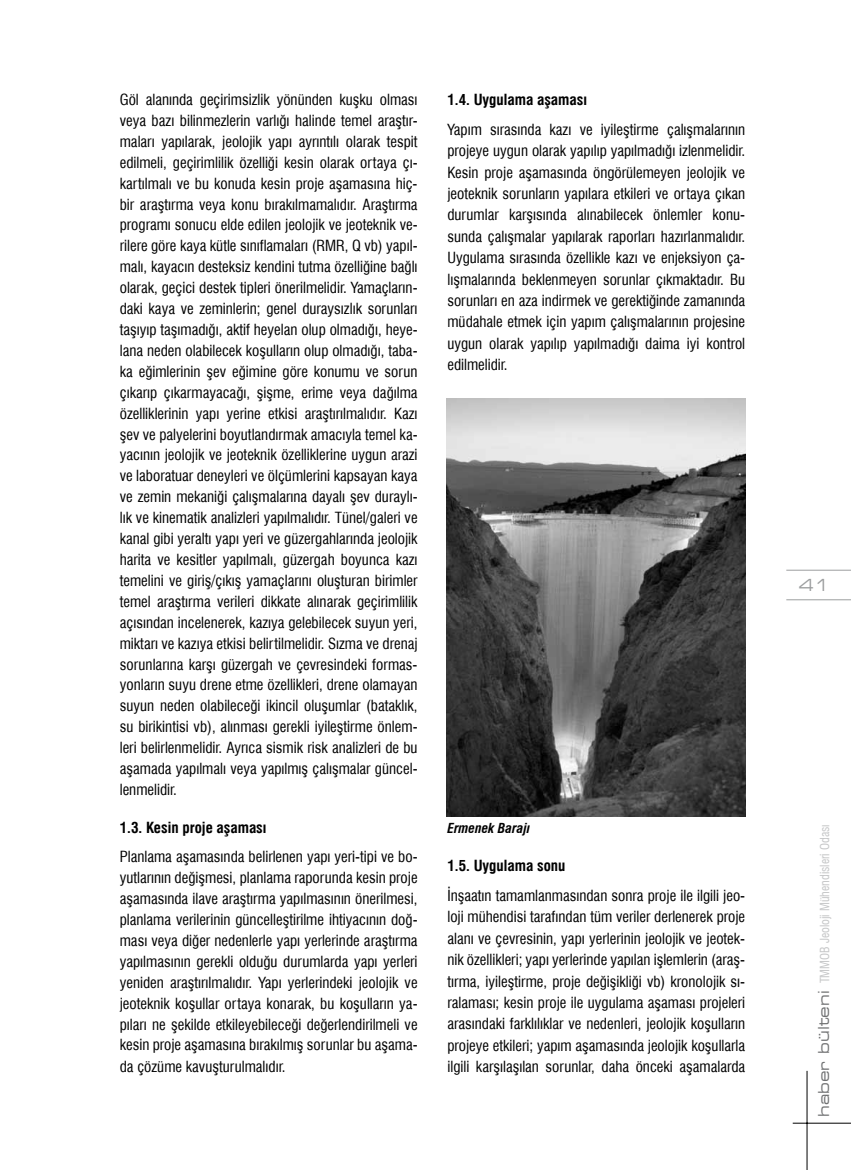
<style>
.page{position:relative;width:851px;height:1170px;background:#fff}
.page>*{position:absolute;margin:0;border:0;box-sizing:border-box;transform-origin:0 0}
.t1{font:expanded 16.5px "Square 721 BT";color:#9c9e9f}
.t2{font:condensed 15px/20.9px "Swiss 721 BT";color:#000;text-align:justify}
.t3{font:700 condensed 15px "Swiss 721 BT";color:#000}
.t4{font:italic 700 condensed 13.5px "Swiss 721 BT";color:#000}
.t5{font:12px "Swiss 721 Condensed BT";color:#c6c7c8}
.s1{font-family:"Square 721 BT";font-stretch:expanded;font-size:15px;color:#707172}
</style>
<div class="page">
<hr style="left:786px;top:569px;width:64px;height:1px;background:#9c9e9f">
<hr style="left:786px;top:599px;width:64px;height:1px;background:#9c9e9f">
<hr style="left:792px;top:1122px;width:58px;height:1px;background:#000">
<hr style="left:806px;top:1070px;width:1px;height:99px;background:#000">
<img style="left:446px;top:399px;width:299px;height:417px">
<p class="t2" style="left:120px;top:89px;width:299px">Göl alanında geçirimsizlik yönünden kuşku olması veya bazı bilinmezlerin varlığı halinde temel araştır&shy;maları yapılarak, jeolojik yapı ayrıntılı olarak tespit edilmeli, geçirimlilik özelliği kesin olarak ortaya çı&shy;kartılmalı ve bu konuda kesin proje aşamasına hiç&shy;bir araştırma veya konu bırakılmamalıdır. Araştırma programı sonucu elde edilen jeolojik ve jeoteknik ve&shy;rilere göre kaya kütle sınıflamaları (RMR, Q vb) yapıl&shy;malı, kayacın desteksiz kendini tutma özelliğine bağlı olarak, geçici destek tipleri önerilmelidir. Yamaçların&shy;daki kaya ve zeminlerin; genel duraysızlık sorunları taşıyıp taşımadığı, aktif heyelan olup olmadığı, heye&shy;lana neden olabilecek koşulların olup olmadığı, taba&shy;ka eğimlerinin şev eğimine göre konumu ve sorun çıkarıp çıkarmayacağı, şişme, erime veya dağılma özelliklerinin yapı yerine etkisi araştırılmalıdır. Kazı şev ve palyelerini boyutlandırmak amacıyla temel ka&shy;yacının jeolojik ve jeoteknik özelliklerine uygun arazi ve laboratuar deneyleri ve ölçümlerini kapsayan kaya ve zemin mekaniği çalışmalarına dayalı şev duraylı&shy;lık ve kinematik analizleri yapılmalıdır. Tünel/galeri ve kanal gibi yeraltı yapı yeri ve güzergahlarında jeolojik harita ve kesitler yapılmalı, güzergah boyunca kazı temelini ve giriş/çıkış yamaçlarını oluşturan birimler temel araştırma verileri dikkate alınarak geçirimlilik açısından incelenerek, kazıya gelebilecek suyun yeri, miktarı ve kazıya etkisi belirtilmelidir. Sızma ve drenaj sorunlarına karşı güzergah ve çevresindeki formas&shy;yonların suyu drene etme özellikleri, drene olamayan suyun neden olabileceği ikincil oluşumlar (bataklık, su birikintisi vb), alınması gerekli iyileştirme önlem&shy;leri belirlenmelidir. Ayrıca sismik risk analizleri de bu aşamada yapılmalı veya yapılmış çalışmalar güncel&shy;lenmelidir.</p>
<p class="t3" style="left:120px;top:818px;width:148px">1.3. Kesin proje aşaması</p>
<p class="t2" style="left:120px;top:846px;width:299px">Planlama aşamasında belirlenen yapı yeri-tipi ve bo&shy;yutlarının değişmesi, planlama raporunda kesin proje aşamasında ilave araştırma yapılmasının önerilmesi, planlama verilerinin güncelleştirilme ihtiyacının doğ&shy;ması veya diğer nedenlerle yapı yerlerinde araştırma yapılmasının gerekli olduğu durumlarda yapı yerleri yeniden araştırılmalıdır. Yapı yerlerindeki jeolojik ve jeoteknik koşullar ortaya konarak, bu koşulların ya&shy;pıları ne şekilde etkileyebileceği değerlendirilmeli ve kesin proje aşamasına bırakılmış sorunlar bu aşama&shy;da çözüme kavuşturulmalıdır.</p>
<p class="t3" style="left:447px;top:90px;width:141px">1.4. Uygulama aşaması</p>
<p class="t2" style="left:447px;top:119px;width:299px;line-height:21.3px">Yapım sırasında kazı ve iyileştirme çalışmalarının projeye uygun olarak yapılıp yapılmadığı izlenmelidir.<br>Kesin proje aşamasında öngörülemeyen jeolojik ve jeoteknik sorunların yapılara etkileri ve ortaya çıkan durumlar karşısında alınabilecek önlemler konu&shy;sunda çalışmalar yapılarak raporları hazırlanmalıdır.<br>Uygulama sırasında özellikle kazı ve enjeksiyon ça&shy;lışmalarında beklenmeyen sorunlar çıkmaktadır. Bu sorunları en aza indirmek ve gerektiğinde zamanında müdahale etmek için yapım çalışmalarının projesine uygun olarak yapılıp yapılmadığı daima iyi kontrol edilmelidir.</p>
<p class="t4" style="left:447px;top:819px;width:84px">Ermenek Barajı</p>
<p class="t3" style="left:447px;top:856px;width:119px">1.5. Uygulama sonu</p>
<p class="t2" style="left:447px;top:884px;width:299px;line-height:21.5px">İnşaatın tamamlanmasından sonra proje ile ilgili jeo&shy;loji mühendisi tarafından tüm veriler derlenerek proje alanı ve çevresinin, yapı yerlerinin jeolojik ve jeotek&shy;nik özellikleri; yapı yerlerinde yapılan işlemlerin (araş&shy;tırma, iyileştirme, proje değişikliği vb) kronolojik sı&shy;ralaması; kesin proje ile uygulama aşaması projeleri arasındaki farklılıklar ve nedenleri, jeolojik koşulların projeye etkileri; yapım aşamasında jeolojik koşullarla ilgili karşılaşılan sorunlar, daha önceki aşamalarda</p>
<p class="t1" style="left:798px;top:575px;width:33px">41</p>
<p class="t5" style="left:817px;top:1116px;width:294px;rotate:-90deg"><span class="s1">haber bülteni</span> TMMOB Jeoloji Mühendisleri Odasý</p>
</div>
